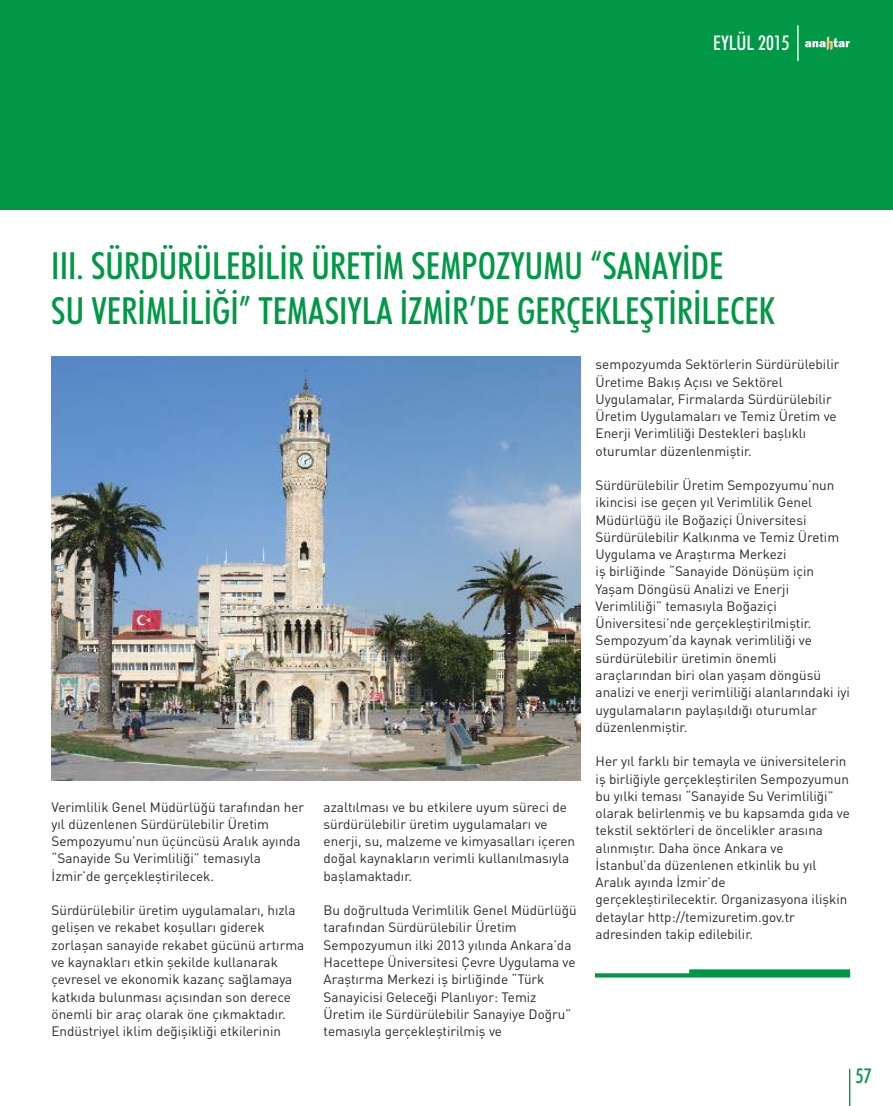
<style>
.page{position:relative;width:893px;height:1106px;background:#fff}
.page>*{position:absolute;margin:0;border:0;box-sizing:border-box;transform-origin:0 0}
.t1{font:500 condensed 37.5px/44.8px "Futura BT";color:#009846}
.t2{font:500 condensed 20.25px "Futura BT";color:#fefefe}
.t3{font:500 condensed 20.25px "Futura BT";color:#009846}
.t4{font:13.5px/17.2px "DIN Pro";color:#2b2a29}
</style>
<div class="page">
<div style="left:0;top:0;width:893px;height:209px;background:#009846"></div>
<svg style="left:849px;top:1068px;width:1px;height:38px"></svg>
<svg style="left:797px;top:25px;width:2px;height:36px"></svg>
<svg style="left:805px;top:36px;width:45px;height:15px"></svg>
<img style="left:51px;top:356px;width:529px;height:424px">
<svg style="left:595px;top:969px;width:255px;height:8px"></svg>
<h2 class="t2" style="left:713px;top:35px;width:78px">EYLÜL 2015</h2>
<h1 class="t1" style="left:51px;top:247px;width:725px">III. SÜRDÜRÜLEBİLİR ÜRETİM SEMPOZYUMU “SANAYİDE<br>SU VERİMLİLİĞİ” TEMASIYLA İZMİR’DE GERÇEKLEŞTİRİLECEK</h1>
<p class="t4" style="left:52px;top:799px;width:254px">Verimlilik Genel Müdürlüğü tarafından her yıl düzenlenen Sürdürülebilir Üretim Sempozyumu’nun üçüncüsü Aralık ayında “Sanayide Su Verimliliği” temasıyla İzmir’de gerçekleştirilecek.</p>
<p class="t4" style="left:52px;top:903px;width:254px">Sürdürülebilir üretim uygulamaları, hızla gelişen ve rekabet koşulları giderek zorlaşan sanayide rekabet gücünü artırma ve kaynakları etkin şekilde kullanarak çevresel ve ekonomik kazanç sağlamaya katkıda bulunması açısından son derece önemli bir araç olarak öne çıkmaktadır.<br>Endüstriyel iklim değişikliği etkilerinin</p>
<p class="t4" style="left:324px;top:799px;width:253px">azaltılması ve bu etkilere uyum süreci de sürdürülebilir üretim uygulamaları ve enerji, su, malzeme ve kimyasalları içeren doğal kaynakların verimli kullanılmasıyla başlamaktadır.</p>
<p class="t4" style="left:324px;top:903px;width:255px">Bu doğrultuda Verimlilik Genel Müdürlüğü tarafından Sürdürülebilir Üretim Sempozyumun ilki 2013 yılında Ankara’da Hacettepe Üniversitesi Çevre Uygulama ve Araştırma Merkezi iş birliğinde “Türk Sanayicisi Geleceği Planlıyor: Temiz Üretim ile Sürdürülebilir Sanayiye Doğru” temasıyla gerçekleştirilmiş ve</p>
<p class="t4" style="left:596px;top:357px;width:245px">sempozyumda Sektörlerin Sürdürülebilir Üretime Bakış Açısı ve Sektörel Uygulamalar, Firmalarda Sürdürülebilir Üretim Uygulamaları ve Temiz Üretim ve Enerji Verimliliği Destekleri başlıklı oturumlar düzenlenmiştir.</p>
<p class="t4" style="left:596px;top:478px;width:256px">Sürdürülebilir Üretim Sempozyumu’nun ikincisi ise geçen yıl Verimlilik Genel Müdürlüğü ile Boğaziçi Üniversitesi Sürdürülebilir Kalkınma ve Temiz Üretim Uygulama ve Araştırma Merkezi<br>iş birliğinde “Sanayide Dönüşüm için Yaşam Döngüsü Analizi ve Enerji Verimliliği” temasıyla Boğaziçi Üniversitesi’nde gerçekleştirilmiştir.<br>Sempozyum’da kaynak verimliliği ve sürdürülebilir üretimin önemli araçlarından biri olan yaşam döngüsü analizi ve enerji verimliliği alanlarındaki iyi uygulamaların paylaşıldığı oturumlar düzenlenmiştir.</p>
<p class="t4" style="left:596px;top:754px;width:256px">Her yıl farklı bir temayla ve üniversitelerin iş birliğiyle gerçekleştirilen Sempozyumun bu yılki teması “Sanayide Su Verimliliği” olarak belirlenmiş ve bu kapsamda gıda ve tekstil sektörleri de öncelikler arasına alınmıştır. Daha önce Ankara ve İstanbul’da düzenlenen etkinlik bu yıl Aralık ayında İzmir’de gerçekleştirilecektir. Organizasyona ilişkin detaylar http://temizuretim.gov.tr adresinden takip edilebilir.</p>
<h2 class="t3" style="left:856px;top:1067px;width:17px">57</h2>
</div>
